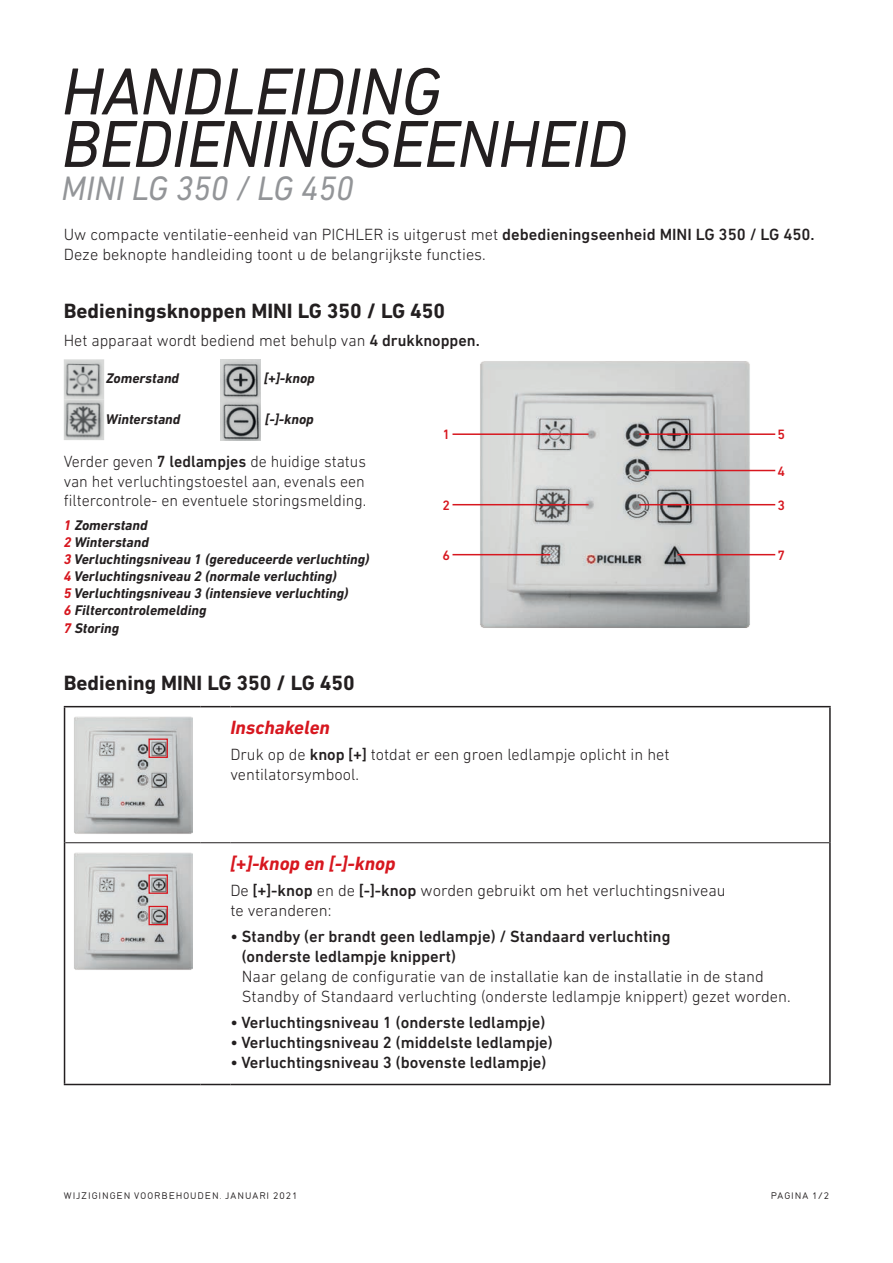
<style>
.page{position:relative;width:893px;height:1263px;background:#fff}
.page>*{position:absolute;margin:0;border:0;box-sizing:border-box;transform-origin:0 0}
.t1{font:italic 67.5px/52.5px "DIN Next LT Pro";letter-spacing:-.015em;color:#231f20}
.t2{font:italic 34.5px "DIN Next LT Pro";color:#939598}
.t3{font:700 21px "DIN Next LT Pro";color:#231f20}
.t4{font:italic 700 19.5px "DIN Next LT Pro";color:#d7171f}
.t5{font:300 16.5px/19.8px "DIN Next LT Pro";color:#231f20}
.t6{font:500 16.5px/19.8px "DIN Next LT Pro";color:#231f20}
.t7{font:300 16.5px/19.8px "DIN Next LT Pro";color:#231f20;text-align:justify;scale:.96 1}
.t8{font:italic 700 14.25px/17.1px "DIN Next LT Pro";color:#231f20}
.t9{font:500 13.8px "DIN Next LT Pro";color:#d7171f}
.t10{font:9px "DIN17 SB";letter-spacing:.115em;color:#231f20}
.s1{font-weight:500}
.s2{color:#d7171f}
</style>
<div class="page">
<img style="left:479px;top:361px;width:272px;height:267px">
<hr style="left:452px;top:433px;width:137px;height:2px;background:#d7171f">
<hr style="left:452px;top:504px;width:137px;height:1px;background:#d7171f">
<hr style="left:452px;top:554px;width:98px;height:1px;background:#d7171f">
<hr style="left:677px;top:554px;width:98px;height:1px;background:#d7171f">
<hr style="left:639px;top:470px;width:136px;height:1px;background:#d7171f">
<hr style="left:639px;top:433px;width:136px;height:2px;background:#d7171f">
<hr style="left:639px;top:504px;width:136px;height:1px;background:#d7171f">
<hr style="left:64px;top:706px;width:137px;height:1px;background:#231f20">
<hr style="left:64px;top:707px;width:1px;height:136px;background:#231f20">
<svg style="left:201px;top:706px;width:29px;height:1px"></svg>
<hr style="left:230px;top:706px;width:601px;height:1px;background:#231f20">
<hr style="left:829px;top:707px;width:2px;height:136px;background:#231f20">
<hr style="left:64px;top:843px;width:1px;height:241px;background:#231f20">
<hr style="left:829px;top:843px;width:2px;height:241px;background:#231f20">
<hr style="left:65px;top:842px;width:136px;height:1px;background:#231f20">
<svg style="left:201px;top:842px;width:29px;height:1px"></svg>
<hr style="left:230px;top:842px;width:599px;height:1px;background:#231f20">
<hr style="left:64px;top:1084px;width:137px;height:1px;background:#231f20">
<svg style="left:201px;top:1084px;width:29px;height:1px"></svg>
<hr style="left:230px;top:1084px;width:601px;height:1px;background:#231f20">
<img style="left:74px;top:716px;width:118px;height:118px">
<div style="left:149px;top:738px;width:19px;height:20px;border:1px solid #d7171f"></div>
<img style="left:74px;top:852px;width:118px;height:118px">
<div style="left:149px;top:874px;width:19px;height:20px;border:1px solid #d7171f"></div>
<div style="left:149px;top:906px;width:19px;height:19px;border:1px solid #d7171f"></div>
<img style="left:64px;top:359px;width:40px;height:81px">
<img style="left:220px;top:359px;width:40px;height:81px">
<h1 class="t1" style="left:62px;top:64px;width:567px">HANDLEIDING<br>BEDIENINGSEENHEID</h1>
<h2 class="t2" style="left:62px;top:168px;width:294px">MINI LG 350 / LG 450</h2>
<p class="t5" style="left:64px;top:224px;width:752px">Uw compacte ventilatie-eenheid van PICHLER is uitgerust met <span class="s1">debedieningseenheid MINI LG 350 / LG 450.<br></span>Deze beknopte handleiding toont u de belangrijkste functies.</p>
<p class="t3" style="left:64px;top:298px;width:383px">Bedieningsknoppen MINI LG 350 / LG 450</p>
<p class="t5" style="left:64px;top:330px;width:417px">Het apparaat wordt bediend met behulp van <span class="s1">4 drukknoppen.</span></p>
<p class="t8" style="left:106px;top:370px;width:74px">Zomerstand</p>
<p class="t8" style="left:264px;top:370px;width:52px">[+]-knop</p>
<p class="t8" style="left:106px;top:411px;width:76px">Winterstand</p>
<p class="t8" style="left:265px;top:411px;width:50px">[-]-knop</p>
<p class="t7" style="left:64px;top:451px;width:317px">Verder geven <span class="s1">7 ledlampjes</span> de huidige status van het verluchtingstoestel aan, evenals een filtercontrole- en eventuele storingsmelding.</p>
<p class="t8" style="left:64px;top:516px;width:307px"><span class="s2">1</span> Zomerstand<br><span class="s2">2</span> Winterstand<br><span class="s2">3</span> Verluchtingsniveau 1 (gereduceerde verluchting)<br><span class="s2">4</span> Verluchtingsniveau 2 (normale verluchting)<br><span class="s2">5</span> Verluchtingsniveau 3 (intensieve verluchting)<br><span class="s2">6</span> Filtercontrolemelding<br><span class="s2">7</span> Storing</p>
<p class="t9" style="left:443px;top:427px;width:9px">1</p>
<p class="t9" style="left:443px;top:497px;width:9px">2</p>
<p class="t9" style="left:777px;top:427px;width:9px">5</p>
<p class="t9" style="left:777px;top:463px;width:9px">4</p>
<p class="t9" style="left:777px;top:497px;width:9px">3</p>
<p class="t9" style="left:443px;top:547px;width:9px">6</p>
<p class="t9" style="left:777px;top:547px;width:9px">7</p>
<p class="t3" style="left:64px;top:670px;width:293px">Bediening MINI LG 350 / LG 450</p>
<p class="t4" style="left:230px;top:716px;width:101px">Inschakelen</p>
<p class="t5" style="left:230px;top:744px;width:441px">Druk op de <span class="s1">knop [+]</span> totdat er een groen ledlampje oplicht in het ventilatorsymbool.</p>
<p class="t4" style="left:230px;top:852px;width:167px">[+]-knop en [-]-knop</p>
<p class="t5" style="left:230px;top:881px;width:497px">De <span class="s1">[+]-knop</span> en de <span class="s1">[-]-knop</span> worden gebruikt om het verluchtingsniveau te veranderen:</p>
<p class="t6" style="left:242px;top:927px;width:430px;text-indent:-11px">• Standby (er brandt geen ledlampje) / Standaard verluchting (onderste ledlampje knippert)</p>
<p class="t5" style="left:242px;top:966px;width:550px">Naar gelang de configuratie van de installatie kan de installatie in de stand<br>Standby of Standaard verluchting (onderste ledlampje knippert) gezet worden.</p>
<p class="t6" style="left:230px;top:1012px;width:316px">• Verluchtingsniveau 1 (onderste ledlampje)</p>
<p class="t6" style="left:230px;top:1032px;width:324px">• Verluchtingsniveau 2 (middelste ledlampje)</p>
<p class="t6" style="left:230px;top:1052px;width:317px">• Verluchtingsniveau 3 (bovenste ledlampje)</p>
<p class="t10" style="left:64px;top:1190px;width:235px">WIJZIGINGEN VOORBEHOUDEN. JANUARI 2021</p>
<p class="t10" style="left:771px;top:1190px;width:60px">PAGINA 1/2</p>
</div>
